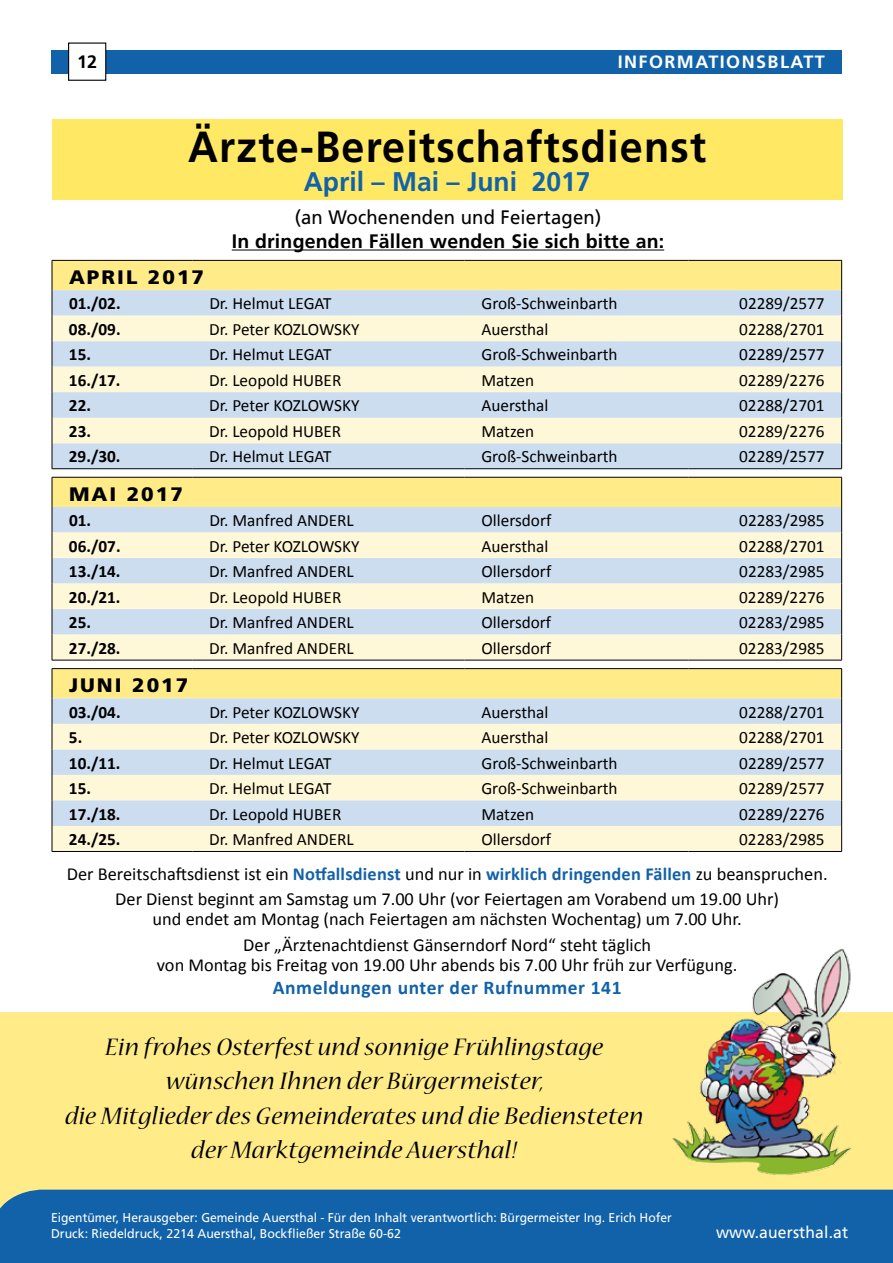
<style>
.page{position:relative;width:893px;height:1263px;background:#fff}
.page>*{position:absolute;margin:0;border:0;box-sizing:border-box;transform-origin:0 0}
.t1{font:700 43.5px "Frutiger";letter-spacing:.03em;color:#000;scale:.95 1}
.t2{font:italic 27px/34.5px "Nueva Std";letter-spacing:.01em;color:#000;text-align:center;scale:1.05 1}
.t3{font:700 27px "Frutiger";color:#1262a9}
.t4{font:700 19.5px "Frutiger";letter-spacing:.01em;color:#000}
.t5{font:700 19.5px "Calibri";letter-spacing:.03em;color:#1262a9}
.t6{font:19.5px "Frutiger";letter-spacing:.01em;color:#000;scale:.95 1}
.t7{font:900 19.5px "Frutiger";letter-spacing:.1em;color:#000;scale:1.05 1}
.t8{font:18.3px/25.7px "Calibri";color:#000;text-align:center}
.t9{font:700 18px "Frutiger";color:#000}
.t10{font:700 17.85px "Frutiger";letter-spacing:.08em;color:#fff}
.t11{font:17.25px "Calibri";color:#000}
.t12{font:700 17.25px "Calibri";color:#000}
.t13{font:16.5px "Frutiger";letter-spacing:.01em;color:#fff;scale:.95 1}
.t14{font:12.75px/16.5px "Frutiger";color:#fff;scale:.95 1}
.s1{font-weight:700;color:#1262a9}
</style>
<div class="page">
<div style="left:51px;top:50px;width:791px;height:24px;background:#1262a9"></div>
<div style="left:69px;top:43px;width:37px;height:37px;background:#fff"></div>
<div style="left:68px;top:43px;width:38px;height:38px;border:1px solid #000"></div>
<div style="left:0;top:1012px;width:893px;height:177px;background:#ffec89"></div>
<div style="left:0;top:1189px;width:893px;height:74px;background:#1262a9"></div>
<div style="left:53px;top:826px;width:788px;height:25px;background:#fff8d8"></div>
<svg style="left:53px;top:478px;width:788px;height:348px;background:#e8e9d5"></svg>
<svg style="left:52px;top:669px;width:1px;height:182px"></svg>
<svg style="left:841px;top:669px;width:1px;height:182px"></svg>
<hr style="left:52px;top:851px;width:140px;height:1px;background:#000">
<hr style="left:192px;top:851px;width:272px;height:1px;background:#000">
<hr style="left:464px;top:851px;width:225px;height:1px;background:#000">
<hr style="left:689px;top:851px;width:153px;height:1px;background:#000">
<hr style="left:52px;top:477px;width:1px;height:30px;background:#000">
<hr style="left:841px;top:477px;width:1px;height:30px;background:#000">
<svg style="left:52px;top:507px;width:1px;height:153px"></svg>
<svg style="left:841px;top:507px;width:1px;height:153px"></svg>
<hr style="left:52px;top:660px;width:140px;height:1px;background:#000">
<hr style="left:192px;top:660px;width:272px;height:1px;background:#000">
<hr style="left:464px;top:660px;width:225px;height:1px;background:#000">
<hr style="left:689px;top:660px;width:153px;height:1px;background:#000">
<hr style="left:52px;top:668px;width:140px;height:1px;background:#000">
<hr style="left:192px;top:668px;width:272px;height:1px;background:#000">
<hr style="left:464px;top:668px;width:225px;height:1px;background:#000">
<hr style="left:689px;top:668px;width:153px;height:1px;background:#000">
<hr style="left:52px;top:260px;width:140px;height:1px;background:#000">
<hr style="left:192px;top:260px;width:272px;height:1px;background:#000">
<hr style="left:464px;top:260px;width:225px;height:1px;background:#000">
<hr style="left:689px;top:260px;width:153px;height:1px;background:#000">
<svg style="left:52px;top:261px;width:790px;height:216px;background:#e6e9d9"></svg>
<hr style="left:52px;top:468px;width:140px;height:1px;background:#000">
<hr style="left:192px;top:468px;width:272px;height:1px;background:#000">
<hr style="left:464px;top:468px;width:225px;height:1px;background:#000">
<hr style="left:689px;top:468px;width:153px;height:1px;background:#000">
<hr style="left:52px;top:477px;width:140px;height:1px;background:#000">
<hr style="left:192px;top:477px;width:272px;height:1px;background:#000">
<hr style="left:464px;top:477px;width:225px;height:1px;background:#000">
<hr style="left:689px;top:477px;width:153px;height:1px;background:#000">
<div style="left:52px;top:119px;width:791px;height:81px;background:#ffe864"></div>
<hr style="left:232px;top:249px;width:432px;height:1px;background:#000">
<img style="left:670px;top:948px;width:185px;height:229px">
<p class="t9" style="left:77px;top:52px;width:22px">12</p>
<p class="t10" style="left:618px;top:51px;width:209px">Informationsblatt</p>
<h1 class="t1" style="left:188px;top:122px;width:547px">Ärzte-Bereitschaftsdienst</h1>
<h2 class="t3" style="left:304px;top:166px;width:288px">April – Mai – Juni 2017</h2>
<p class="t6" style="left:295px;top:206px;width:324px">(an Wochenenden und Feiertagen)</p>
<p class="t4" style="left:232px;top:230px;width:434px">In dringenden Fällen wenden Sie sich bitte an:</p>
<p class="t7" style="left:69px;top:265px;width:130px">APRIL 2017</p>
<p class="t12" style="left:69px;top:293px;width:53px">01./02.</p>
<p class="t11" style="left:209px;top:293px;width:124px">Dr. Helmut LEGAT</p>
<p class="t11" style="left:481px;top:293px;width:138px">Groß-Schweinbarth</p>
<p class="t11" style="left:739px;top:293px;width:87px">02289/2577</p>
<p class="t12" style="left:69px;top:318px;width:53px">08./09.</p>
<p class="t11" style="left:209px;top:318px;width:152px">Dr. Peter KOZLOWSKY</p>
<p class="t11" style="left:481px;top:318px;width:68px">Auersthal</p>
<p class="t11" style="left:739px;top:318px;width:87px">02288/2701</p>
<p class="t12" style="left:69px;top:344px;width:24px">15.</p>
<p class="t11" style="left:209px;top:344px;width:124px">Dr. Helmut LEGAT</p>
<p class="t11" style="left:481px;top:344px;width:138px">Groß-Schweinbarth</p>
<p class="t11" style="left:739px;top:344px;width:87px">02289/2577</p>
<p class="t12" style="left:69px;top:369px;width:53px">16./17.</p>
<p class="t11" style="left:209px;top:369px;width:134px">Dr. Leopold HUBER</p>
<p class="t11" style="left:481px;top:369px;width:54px">Matzen</p>
<p class="t11" style="left:739px;top:369px;width:87px">02289/2276</p>
<p class="t12" style="left:69px;top:395px;width:24px">22.</p>
<p class="t11" style="left:209px;top:395px;width:152px">Dr. Peter KOZLOWSKY</p>
<p class="t11" style="left:481px;top:395px;width:68px">Auersthal</p>
<p class="t11" style="left:739px;top:395px;width:87px">02288/2701</p>
<p class="t12" style="left:69px;top:420px;width:24px">23.</p>
<p class="t11" style="left:209px;top:420px;width:134px">Dr. Leopold HUBER</p>
<p class="t11" style="left:481px;top:420px;width:54px">Matzen</p>
<p class="t11" style="left:739px;top:420px;width:87px">02289/2276</p>
<p class="t12" style="left:69px;top:445px;width:53px">29./30.</p>
<p class="t11" style="left:209px;top:445px;width:124px">Dr. Helmut LEGAT</p>
<p class="t11" style="left:481px;top:445px;width:138px">Groß-Schweinbarth</p>
<p class="t11" style="left:739px;top:445px;width:87px">02289/2577</p>
<p class="t7" style="left:69px;top:482px;width:110px">MAI 2017</p>
<p class="t12" style="left:69px;top:510px;width:24px">01.</p>
<p class="t11" style="left:209px;top:510px;width:146px">Dr. Manfred ANDERL</p>
<p class="t11" style="left:481px;top:510px;width:71px">Ollersdorf</p>
<p class="t11" style="left:739px;top:510px;width:87px">02283/2985</p>
<p class="t12" style="left:69px;top:535px;width:53px">06./07.</p>
<p class="t11" style="left:209px;top:535px;width:152px">Dr. Peter KOZLOWSKY</p>
<p class="t11" style="left:481px;top:535px;width:68px">Auersthal</p>
<p class="t11" style="left:739px;top:535px;width:87px">02288/2701</p>
<p class="t12" style="left:69px;top:561px;width:53px">13./14.</p>
<p class="t11" style="left:209px;top:561px;width:146px">Dr. Manfred ANDERL</p>
<p class="t11" style="left:481px;top:561px;width:71px">Ollersdorf</p>
<p class="t11" style="left:739px;top:561px;width:87px">02283/2985</p>
<p class="t12" style="left:69px;top:586px;width:53px">20./21.</p>
<p class="t11" style="left:209px;top:586px;width:134px">Dr. Leopold HUBER</p>
<p class="t11" style="left:481px;top:586px;width:54px">Matzen</p>
<p class="t11" style="left:739px;top:586px;width:87px">02289/2276</p>
<p class="t12" style="left:69px;top:612px;width:24px">25.</p>
<p class="t11" style="left:209px;top:612px;width:146px">Dr. Manfred ANDERL</p>
<p class="t11" style="left:481px;top:612px;width:71px">Ollersdorf</p>
<p class="t11" style="left:739px;top:612px;width:87px">02283/2985</p>
<p class="t12" style="left:69px;top:637px;width:53px">27./28.</p>
<p class="t11" style="left:209px;top:637px;width:146px">Dr. Manfred ANDERL</p>
<p class="t11" style="left:481px;top:637px;width:71px">Ollersdorf</p>
<p class="t11" style="left:739px;top:637px;width:87px">02283/2985</p>
<p class="t7" style="left:69px;top:673px;width:115px">JUNI 2017</p>
<p class="t12" style="left:69px;top:701px;width:53px">03./04.</p>
<p class="t11" style="left:209px;top:701px;width:152px">Dr. Peter KOZLOWSKY</p>
<p class="t11" style="left:481px;top:701px;width:68px">Auersthal</p>
<p class="t11" style="left:739px;top:701px;width:87px">02288/2701</p>
<p class="t12" style="left:69px;top:727px;width:15px">5.</p>
<p class="t11" style="left:209px;top:727px;width:152px">Dr. Peter KOZLOWSKY</p>
<p class="t11" style="left:481px;top:727px;width:68px">Auersthal</p>
<p class="t11" style="left:739px;top:727px;width:87px">02288/2701</p>
<p class="t12" style="left:69px;top:752px;width:53px">10./11.</p>
<p class="t11" style="left:209px;top:752px;width:124px">Dr. Helmut LEGAT</p>
<p class="t11" style="left:481px;top:752px;width:138px">Groß-Schweinbarth</p>
<p class="t11" style="left:739px;top:752px;width:87px">02289/2577</p>
<p class="t12" style="left:69px;top:778px;width:24px">15.</p>
<p class="t11" style="left:209px;top:778px;width:124px">Dr. Helmut LEGAT</p>
<p class="t11" style="left:481px;top:778px;width:138px">Groß-Schweinbarth</p>
<p class="t11" style="left:739px;top:778px;width:87px">02289/2577</p>
<p class="t12" style="left:69px;top:803px;width:53px">17./18.</p>
<p class="t11" style="left:209px;top:803px;width:134px">Dr. Leopold HUBER</p>
<p class="t11" style="left:481px;top:803px;width:54px">Matzen</p>
<p class="t11" style="left:739px;top:803px;width:87px">02289/2276</p>
<p class="t12" style="left:69px;top:829px;width:53px">24./25.</p>
<p class="t11" style="left:209px;top:829px;width:146px">Dr. Manfred ANDERL</p>
<p class="t11" style="left:481px;top:829px;width:71px">Ollersdorf</p>
<p class="t11" style="left:739px;top:829px;width:87px">02283/2985</p>
<p class="t8" style="left:67px;top:860px;width:762px">Der Bereitschaftsdienst ist ein <span class="s1">Notfallsdienst</span> und nur in <span class="s1">wirklich dringenden Fällen</span> zu beanspruchen.<br>Der Dienst beginnt am Samstag um 7.00 Uhr (vor Feiertagen am Vorabend um 19.00 Uhr)</p>
<p class="t8" style="left:153px;top:906px;width:591px">und endet am Montag (nach Feiertagen am nächsten Wochentag) um 7.00 Uhr.<br>Der „Ärztenachtdienst Gänserndorf Nord“ steht täglich</p>
<p class="t8" style="left:157px;top:951px;width:582px">von Montag bis Freitag von 19.00 Uhr abends bis 7.00 Uhr früh zur Verfügung.</p>
<p class="t5" style="left:273px;top:975px;width:350px">Anmeldungen unter der Rufnummer 141</p>
<h2 class="t2" style="left:65px;top:1030px;width:552px">Ein frohes Osterfest und sonnige Frühlingstage wünschen Ihnen der Bürgermeister,<br>die Mitglieder des Gemeinderates und die Bediensteten der Marktgemeinde Auersthal!</h2>
<p class="t14" style="left:51px;top:1209px;width:655px">Eigentümer, Herausgeber: Gemeinde Auersthal - Für den Inhalt verantwortlich: Bürgermeister Ing. Erich Hofer<br>Druck: Riedeldruck, 2214 Auersthal, Bockfließer Straße 60-62</p>
<p class="t13" style="left:716px;top:1222px;width:141px">www.auersthal.at</p>
</div>
